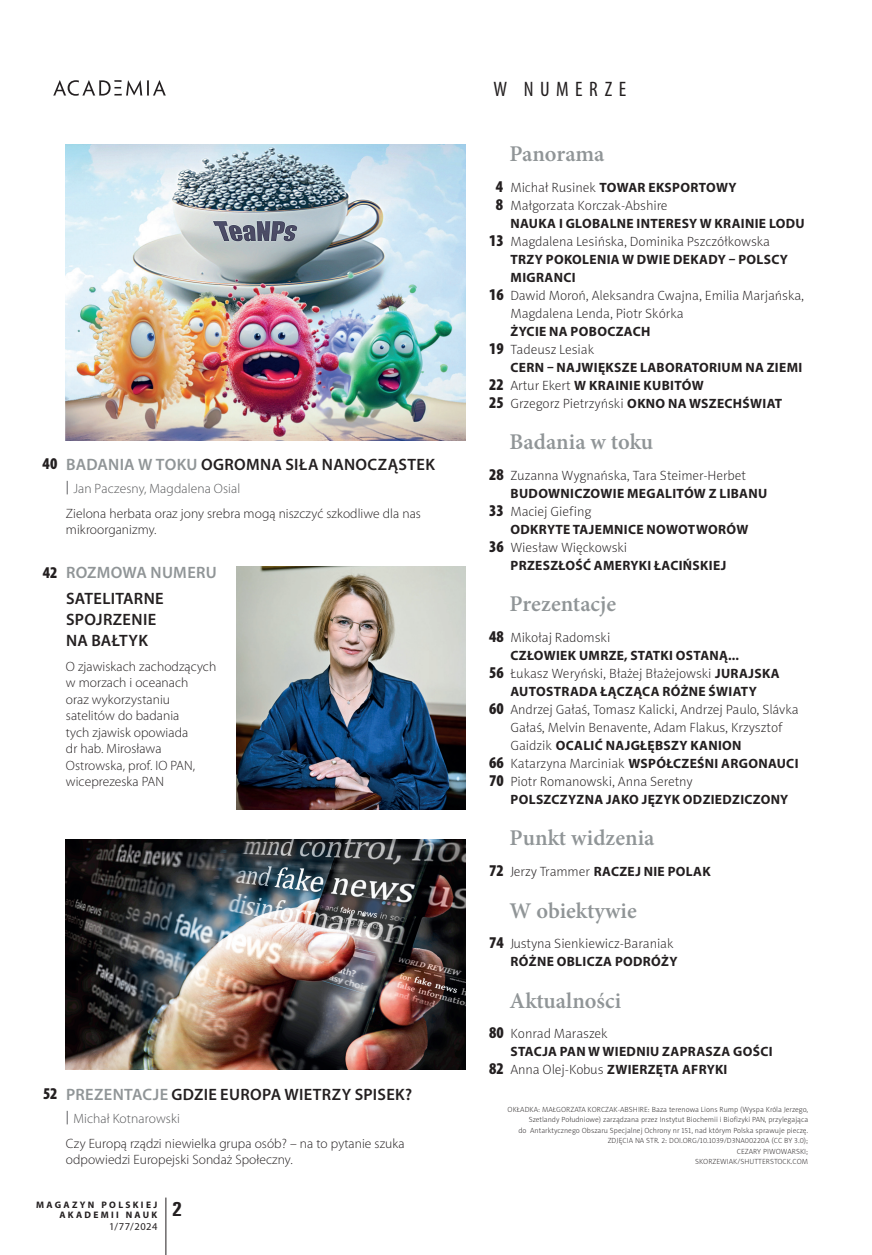
<style>
.page{position:relative;width:872px;height:1255px;background:#fff}
.page>*{position:absolute;margin:0;border:0;box-sizing:border-box;transform-origin:0 0}
.t1{font:600 22.5px "Minion Pro";color:#909597}
.t2{font:condensed 21px "Myriad Pro";letter-spacing:.31em;color:#231f20}
.t3{font:700 condensed 21px "Unitus TEE";color:#231f20}
.t4{font:600 16.5px/21px "Myriad Pro";letter-spacing:.02em;color:#231f20}
.t5{font:600 16.5px/25.2px "Myriad Pro";letter-spacing:.015em;color:#909597}
.t6{font:900 condensed 16.5px "Berlin Myriad";color:#231f20}
.t7{font:700 13.5px/18px "Myriad Pro";letter-spacing:.025em;color:#231f20}
.t8{font:13.5px/18px "Naomi Sans EFN Thin";color:#231f20}
.t9{font:300 13.5px/16.5px "Myriad Pro";letter-spacing:.005em;color:#231f20}
.t10{font:10.5px "Myriad Pro";letter-spacing:.045em;color:#231f20}
.t11{font:700 9.45px/10.5px "Myriad Pro";letter-spacing:.245em;color:#231f20;text-align:right}
.t12{font:7.5px/10.5px "Naomi Sans EFN Thin";letter-spacing:.01em;color:#231f20;text-align:right}
.s1{color:#909597}
.s2{font-weight:400;color:#57585a}
.s3{color:#57585a}
.s4{font-family:"Berlin Myriad";font-weight:900;font-stretch:condensed;color:#231f20}
.s5{color:#231f20}
.s6{font-family:"Berlin Myriad";font-weight:900;font-stretch:condensed}
.s7{font-family:"Berlin Myriad";font-weight:900;font-stretch:condensed;font-size:16.5px}
.s8{font-family:"Naomi Sans EFN Thin";font-weight:400}
.s9{font-family:"Myriad Pro";font-weight:700}
</style>
<div class="page">
<hr style="left:166px;top:1197px;width:1px;height:57px;background:#231f20">
<img style="left:66px;top:145px;width:400px;height:295px">
<img style="left:236px;top:566px;width:230px;height:243px">
<img style="left:66px;top:839px;width:400px;height:230px">
<svg style="left:53px;top:80px;width:113px;height:16px"></svg>
<p class="t6" style="left:43px;top:455px;width:16px">40</p>
<p class="t4" style="left:66px;top:453px;width:370px"><span class="s1">BADANIA W TOKU</span> OGROMNA SIŁA NANOCZĄSTEK</p>
<p class="t9" style="left:66px;top:475px;width:356px;line-height:25px"><span class="s2">|</span> <span class="s3">Jan Paczesny, Magdalena Osial<br></span>Zielona herbata oraz jony srebra mogą niszczyć szkodliwe dla nas</p>
<p class="t9" style="left:66px;top:521px;width:92px">mikroorganizmy.</p>
<p class="t5" style="left:66px;top:560px;width:152px;text-indent:-23px"><span class="s4">42</span> ROZMOWA NUMERU<br><span class="s5">SATELITARNE</span></p>
<p class="t4" style="left:66px;top:608px;width:92px">SPOJRZENIE<br>NA BAŁTYK</p>
<p class="t9" style="left:66px;top:657px;width:152px">O zjawiskach zachodzących w morzach i oceanach<br>oraz wykorzystaniu satelitów do badania<br>tych zjawisk opowiada<br>dr hab. Mirosława<br>Ostrowska, prof. IO PAN, wiceprezeska PAN</p>
<p class="t4" style="left:43px;top:1083px;width:370px"><span class="s6">52</span> <span class="s1">PREZENTACJE</span> GDZIE EUROPA WIETRZY SPISEK?</p>
<p class="t9" style="left:66px;top:1105px;width:340px;line-height:25px"><span class="s2">|</span> <span class="s3">Michał Kotnarowski<br></span>Czy Europą rządzi niewielka grupa osób? – na to pytanie szuka</p>
<p class="t9" style="left:66px;top:1151px;width:228px">odpowiedzi Europejski Sondaż Społeczny.</p>
<p class="t11" style="left:36px;top:1198px;width:123px">MAGAZYN POLSKIEJ<br>AKADEMII NAUK</p>
<p class="t10" style="left:109px;top:1220px;width:50px">1/77/2024</p>
<h2 class="t3" style="left:172px;top:1196px;width:11px">2</h2>
<h2 class="t2" style="left:493px;top:76px;width:134px">W NUMERZE</h2>
<h1 class="t1" style="left:509px;top:138px;width:96px">Panorama</h1>
<p class="t7" style="left:495px;top:177px;width:242px"><span class="s7">4</span> <span class="s8">Michał Rusinek</span> TOWAR EKSPORTOWY</p>
<p class="t8" style="left:495px;top:196px;width:173px"><span class="s7">8</span> Małgorzata Korczak-Abshire</p>
<p class="t7" style="left:510px;top:213px;width:296px">NAUKA I GLOBALNE INTERESY W KRAINIE LODU</p>
<p class="t8" style="left:489px;top:232px;width:282px"><span class="s7">13</span> Magdalena Lesińska, Dominika Pszczółkowska</p>
<p class="t7" style="left:510px;top:249px;width:279px">TRZY POKOLENIA W DWIE DEKADY – POLSCY<br>MIGRANCI</p>
<p class="t8" style="left:510px;top:286px;width:295px;text-indent:-21px"><span class="s7">16</span> Dawid Moroń, Aleksandra Cwajna, Emilia Marjańska,<br>Magdalena Lenda, Piotr Skórka</p>
<p class="t7" style="left:510px;top:321px;width:141px">ŻYCIE NA POBOCZACH</p>
<p class="t8" style="left:489px;top:340px;width:106px"><span class="s7">19</span> Tadeusz Lesiak</p>
<p class="t7" style="left:489px;top:357px;width:314px;text-indent:21px">CERN – NAJWIĘKSZE LABORATORIUM NA ZIEMI<br><span class="s7">22</span> <span class="s8">Artur Ekert</span> W KRAINIE KUBITÓW</p>
<p class="t8" style="left:489px;top:394px;width:294px"><span class="s7">25</span> Grzegorz Pietrzyński <span class="s9">OKNO NA WSZECHŚWIAT</span></p>
<h1 class="t1" style="left:509px;top:426px;width:145px">Badania w toku</h1>
<p class="t8" style="left:489px;top:466px;width:258px"><span class="s7">28</span> Zuzanna Wygnańska, Tara Steimer-Herbet</p>
<p class="t7" style="left:510px;top:483px;width:258px">BUDOWNICZOWIE MEGALITÓW Z LIBANU</p>
<p class="t8" style="left:489px;top:502px;width:104px"><span class="s7">33</span> Maciej Giefing</p>
<p class="t7" style="left:510px;top:519px;width:239px">ODKRYTE TAJEMNICE NOWOTWORÓW</p>
<p class="t8" style="left:489px;top:538px;width:140px"><span class="s7">36</span> Wiesław Więckowski</p>
<p class="t7" style="left:510px;top:555px;width:217px">PRZESZŁOŚĆ AMERYKI ŁACIŃSKIEJ</p>
<h1 class="t1" style="left:509px;top:588px;width:108px">Prezentacje</h1>
<p class="t8" style="left:489px;top:628px;width:123px"><span class="s7">48</span> Mikołaj Radomski</p>
<p class="t7" style="left:510px;top:645px;width:230px">CZŁOWIEK UMRZE, STATKI OSTANĄ...</p>
<p class="t8" style="left:489px;top:664px;width:292px"><span class="s7">56</span> Łukasz Weryński, Błażej Błażejowski <span class="s9">JURAJSKA</span></p>
<p class="t7" style="left:510px;top:681px;width:248px">AUTOSTRADA ŁĄCZĄCA RÓŻNE ŚWIATY</p>
<p class="t8" style="left:489px;top:700px;width:311px;text-align:center"><span class="s7">60</span> Andrzej Gałaś, Tomasz Kalicki, Andrzej Paulo, Slávka<br>Gałaś, Melvin Benavente, Adam Flakus, Krzysztof</p>
<p class="t7" style="left:489px;top:735px;width:311px;text-indent:21px"><span class="s8">Gaidzik</span> OCALIĆ NAJGŁĘBSZY KANION<br><span class="s7">66</span> <span class="s8">Katarzyna Marciniak</span> WSPÓŁCZEŚNI ARGONAUCI</p>
<p class="t8" style="left:489px;top:772px;width:205px"><span class="s7">70</span> Piotr Romanowski, Anna Seretny</p>
<p class="t7" style="left:510px;top:789px;width:279px">POLSZCZYZNA JAKO JĘZYK ODZIEDZICZONY</p>
<h1 class="t1" style="left:509px;top:822px;width:146px">Punkt widzenia</h1>
<p class="t7" style="left:489px;top:861px;width:223px"><span class="s7">72</span> <span class="s8">Jerzy Trammer</span> RACZEJ NIE POLAK</p>
<h1 class="t1" style="left:509px;top:894px;width:129px">W obiektywie</h1>
<p class="t8" style="left:489px;top:934px;width:186px"><span class="s7">74</span> Justyna Sienkiewicz-Baraniak</p>
<p class="t7" style="left:510px;top:951px;width:168px">RÓŻNE OBLICZA PODRÓŻY</p>
<h1 class="t1" style="left:509px;top:984px;width:113px">Aktualności</h1>
<p class="t8" style="left:489px;top:1024px;width:120px"><span class="s7">80</span> Konrad Maraszek</p>
<p class="t7" style="left:489px;top:1041px;width:285px;text-indent:21px">STACJA PAN W WIEDNIU ZAPRASZA GOŚCI<br><span class="s7">82</span> <span class="s8">Anna Olej-Kobus</span> ZWIERZĘTA AFRYKI</p>
<p class="t12" style="left:507px;top:1103px;width:302px">OKŁADKA: MAŁGORZATA KORCZAK-ABSHIRE: Baza terenowa Lions Rump (Wyspa Króla Jerzego, Szetlandy Południowe) zarządzana przez Instytut Biochemii i Biofizyki PAN, przylegająca<br>do Antarktycznego Obszaru Specjalnej Ochrony nr 151, nad którym Polska sprawuje pieczę.<br>ZDJĘCIA NA STR. 2: DOI.ORG/10.1039/D3NA00220A (CC BY 3.0);<br>CEZARY PIWOWARSKI;<br>SKORZEWIAK/SHUTTERSTOCK.COM</p>
</div>
